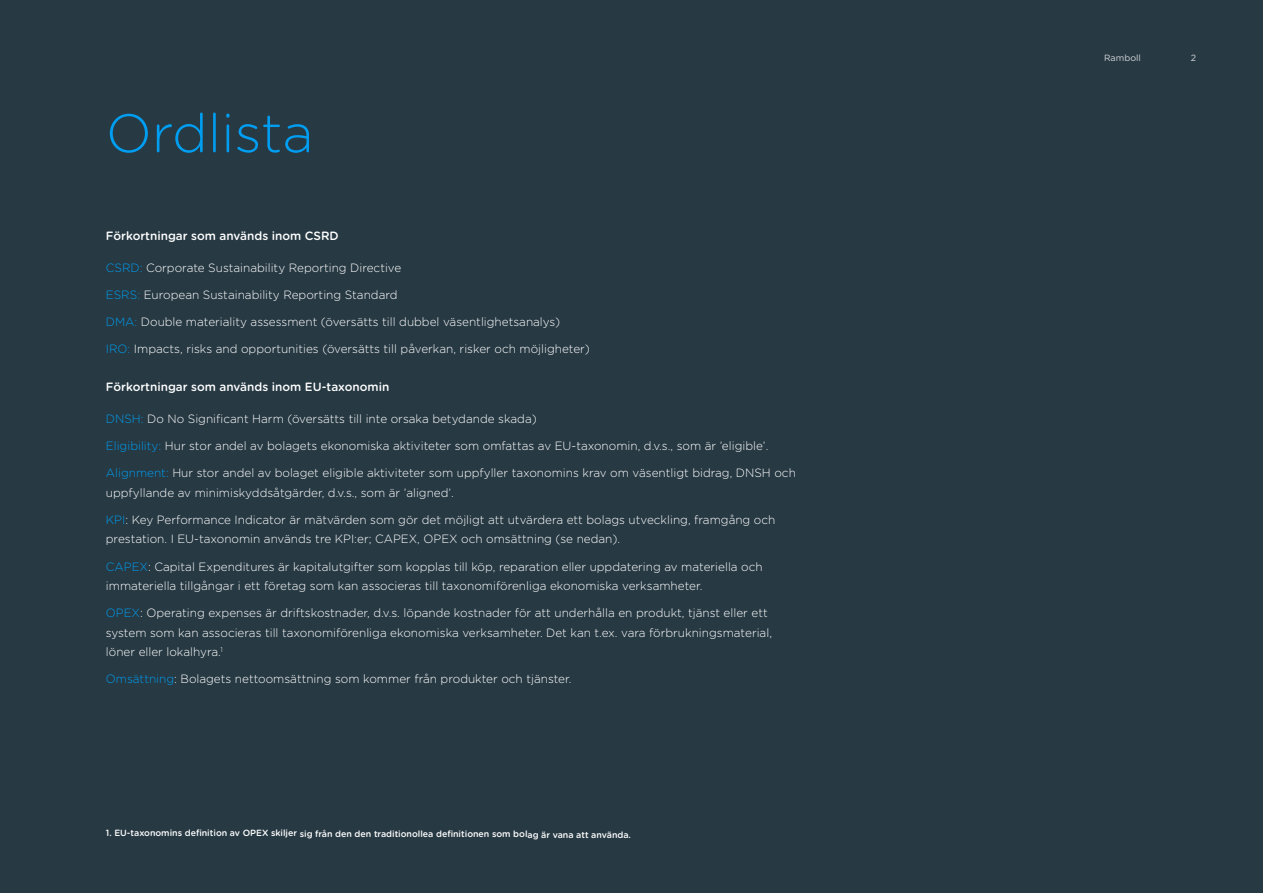
<style>
.page{position:relative;width:1263px;height:893px;background:#273943}
.page>*{position:absolute;margin:0;border:0;box-sizing:border-box;transform-origin:0 0}
.t1{font:300 54px "Gotham Rounded";color:#009df0}
.t2{font:300 12px/19.5px "Gotham Rounded";color:#fff}
.t3{font:500 12px "Gotham Rounded";color:#fff}
.t4{font:500 9px "Gotham Rounded";letter-spacing:-.005em;color:#fff}
.t5{font:9px "Gotham Rounded";color:#d4d7da}
.s1{color:#009df0}
</style>
<div class="page">
<h1 class="t1" style="left:106px;top:97px;width:209px">Ordlista</h1>
<p class="t3" style="left:106px;top:227px;width:234px">Förkortningar som används inom CSRD</p>
<p class="t2" style="left:106px;top:257px;width:297px"><span class="s1">CSRD:</span> Corporate Sustainability Reporting Directive</p>
<p class="t2" style="left:106px;top:284px;width:293px"><span class="s1">ESRS:</span> European Sustainability Reporting Standard</p>
<p class="t2" style="left:106px;top:312px;width:456px"><span class="s1">DMA:</span> Double materiality assessment (översätts till dubbel väsentlighetsanalys)</p>
<p class="t2" style="left:106px;top:339px;width:486px"><span class="s1">IRO:</span> Impacts, risks and opportunities (översätts till påverkan, risker och möjligheter)</p>
<p class="t3" style="left:106px;top:378px;width:285px">Förkortningar som används inom EU-taxonomin</p>
<p class="t2" style="left:106px;top:408px;width:432px"><span class="s1">DNSH:</span> Do No Significant Harm (översätts till inte orsaka betydande skada)</p>
<p class="t2" style="left:106px;top:435px;width:664px"><span class="s1">Eligibility:</span> Hur stor andel av bolagets ekonomiska aktiviteter som omfattas av EU-taxonomin, d.v.s., som är ’eligible’.</p>
<p class="t2" style="left:106px;top:463px;width:691px"><span class="s1">Alignment:</span> Hur stor andel av bolaget eligible aktiviteter som uppfyller taxonomins krav om väsentligt bidrag, DNSH och uppfyllande av minimiskyddsåtgärder, d.v.s., som är ’aligned’.</p>
<p class="t2" style="left:106px;top:509px;width:671px"><span class="s1">KPI</span>: Key Performance Indicator är mätvärden som gör det möjligt att utvärdera ett bolags utveckling, framgång och prestation. I EU-taxonomin används tre KPI:er; CAPEX, OPEX och omsättning (se nedan).</p>
<p class="t2" style="left:106px;top:556px;width:658px"><span class="s1">CAPEX</span>: Capital Expenditures är kapitalutgifter som kopplas till köp, reparation eller uppdatering av materiella och immateriella tillgångar i ett företag som kan associeras till taxonomiförenliga ekonomiska verksamheter.</p>
<p class="t2" style="left:106px;top:603px;width:668px"><span class="s1">OPEX</span>: Operating expenses är driftskostnader, d.v.s. löpande kostnader för att underhålla en produkt, tjänst eller ett system som kan associeras till taxonomiförenliga ekonomiska verksamheter. Det kan t.ex. vara förbrukningsmaterial, löner eller lokalhyra.<sup>1</sup></p>
<p class="t2" style="left:106px;top:669px;width:467px"><span class="s1">Omsättning</span>: Bolagets nettoomsättning som kommer från produkter och tjänster.</p>
<p class="t4" style="left:106px;top:827px;width:527px">1. EU-taxonomins definition av OPEX skiljer sig från den den traditionollea definitionen som bolag är vana att använda.</p>
<p class="t5" style="left:1104px;top:52px;width:38px">Ramboll</p>
<p class="t5" style="left:1191px;top:52px;width:7px">2</p>
</div>
